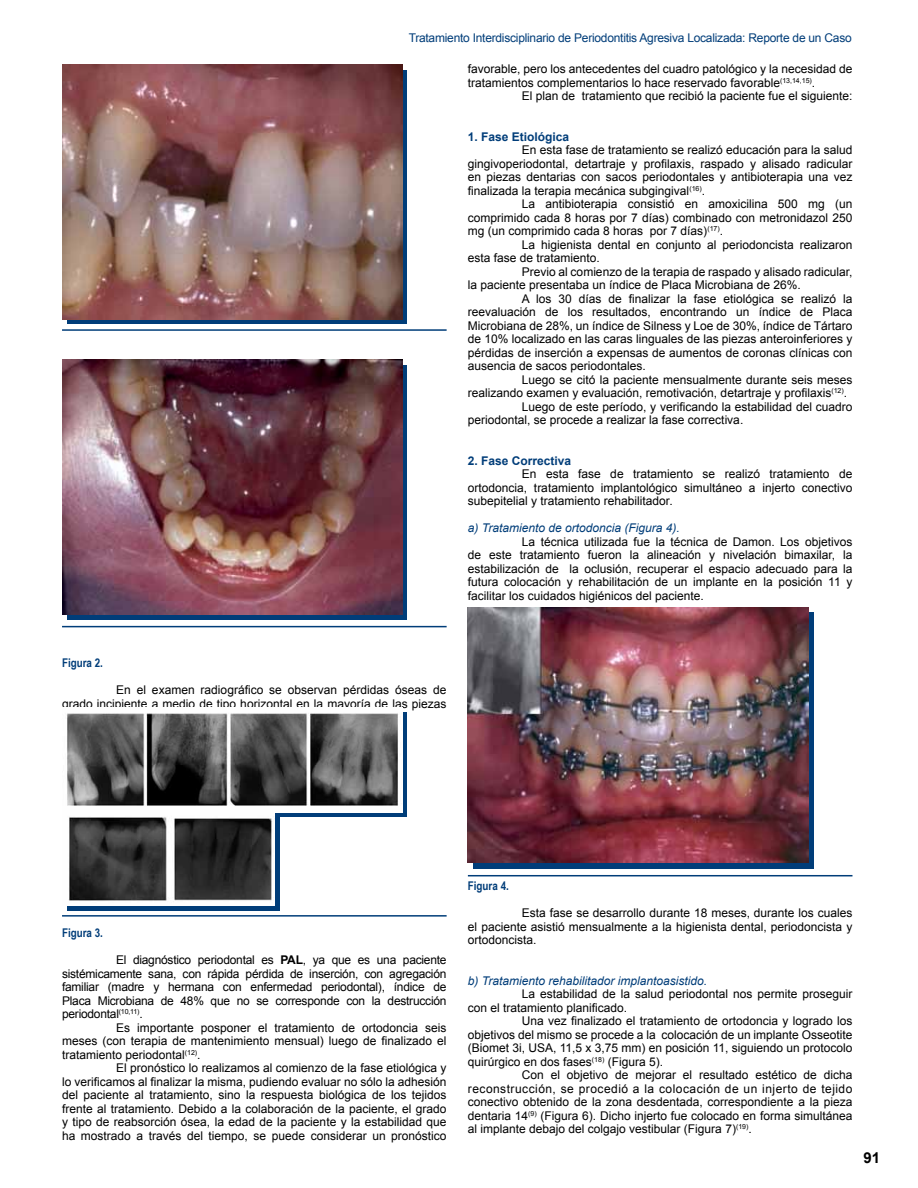
<style>
.page{position:relative;width:918px;height:1188px;background:#fff}
.page>*{position:absolute;margin:0;border:0;box-sizing:border-box;transform-origin:0 0}
.t1{font:700 15px "Arial";color:#000}
.t2{font:12px/13.5px "Arial";color:#000;text-align:justify}
.t3{font:12px "Arial";letter-spacing:-.02em;color:#000}
.t4{font:italic 12px "Arial";color:#003d79}
.t5{font:12px "Arial";letter-spacing:-.02em;color:#003d79}
.t6{font:12px "Arial";letter-spacing:.04em;color:#000}
.t7{font:700 12px "Arial";color:#003d79}
.t8{font:700 12px "Arial Narrow";color:#003d79}
.s1{font-weight:700}
</style>
<div class="page">
<hr style="left:62px;top:329px;width:385px;height:2px;background:#003d79">
<div style="left:67px;top:70px;width:340px;height:253px;background:#003d79"></div>
<img style="left:62px;top:64px;width:340px;height:256px">
<hr style="left:62px;top:626px;width:385px;height:1px;background:#003d79">
<div style="left:67px;top:365px;width:340px;height:255px;background:#003d79"></div>
<img style="left:62px;top:359px;width:340px;height:256px">
<svg style="left:275px;top:712px;width:132px;height:105px"></svg>
<hr style="left:62px;top:915px;width:385px;height:2px;background:#003d79">
<img style="left:67px;top:712px;width:335px;height:100px">
<div style="left:67px;top:816px;width:213px;height:94px;background:linear-gradient(to right,#003d79,#003d79)"></div>
<img style="left:67px;top:810px;width:208px;height:95px">
<hr style="left:468px;top:875px;width:384px;height:1px;background:#003d79">
<svg style="left:473px;top:612px;width:340px;height:257px;background:#113b70"></svg>
<img style="left:468px;top:607px;width:340px;height:255px">
<p class="t5" style="left:409px;top:30px;width:445px">Tratamiento Interdisciplinario de Periodontitis Agresiva Localizada: Reporte de un Caso</p>
<p class="t2" style="left:468px;top:62px;width:386px">favorable, pero los antecedentes del cuadro patológico y la necesidad de</p>
<p class="t2" style="left:468px;top:76px;width:349px">tratamientos complementarios lo hace reservado favorable<sup>(13,14,15)</sup>.</p>
<p class="t2" style="left:522px;top:89px;width:332px">El plan de tratamiento que recibió la paciente fue el siguiente:</p>
<p class="t7" style="left:468px;top:128px;width:103px">1. Fase Etiológica</p>
<p class="t2" style="left:522px;top:143px;width:332px">En esta fase de tratamiento se realizó educación para la salud</p>
<p class="t2" style="left:468px;top:157px;width:386px">gingivoperiodontal, detartraje y profilaxis, raspado y alisado radicular</p>
<p class="t2" style="left:468px;top:170px;width:386px">en piezas dentarias con sacos periodontales y antibioterapia una vez</p>
<p class="t2" style="left:468px;top:184px;width:239px">finalizada la terapia mecánica subgingival<sup>(16)</sup>.</p>
<p class="t2" style="left:522px;top:197px;width:332px">La antibioterapia consistió en amoxicilina 500 mg (un</p>
<p class="t2" style="left:468px;top:211px;width:386px">comprimido cada 8 horas por 7 días) combinado con metronidazol 250</p>
<p class="t2" style="left:468px;top:224px;width:257px">mg (un comprimido cada 8 horas por 7 días)<sup>(17)</sup>.</p>
<p class="t2" style="left:522px;top:238px;width:332px">La higienista dental en conjunto al periodoncista realizaron</p>
<p class="t2" style="left:468px;top:251px;width:134px">esta fase de tratamiento.</p>
<p class="t2" style="left:522px;top:265px;width:332px">Previo al comienzo de la terapia de raspado y alisado radicular,</p>
<p class="t2" style="left:468px;top:278px;width:334px">la paciente presentaba un índice de Placa Microbiana de 26%.</p>
<p class="t2" style="left:522px;top:292px;width:332px">A los 30 días de finalizar la fase etiológica se realizó la</p>
<p class="t2" style="left:468px;top:305px;width:386px">reevaluación de los resultados, encontrando un índice de Placa</p>
<p class="t2" style="left:468px;top:319px;width:386px">Microbiana de 28%, un índice de Silness y Loe de 30%, índice de Tártaro</p>
<p class="t2" style="left:468px;top:332px;width:386px">de 10% localizado en las caras linguales de las piezas anteroinferiores y</p>
<p class="t2" style="left:468px;top:346px;width:386px">pérdidas de inserción a expensas de aumentos de coronas clínicas con</p>
<p class="t2" style="left:468px;top:359px;width:180px">ausencia de sacos periodontales.</p>
<p class="t2" style="left:522px;top:373px;width:332px">Luego se citó la paciente mensualmente durante seis meses</p>
<p class="t2" style="left:468px;top:386px;width:381px">realizando examen y evaluación, remotivación, detartraje y profilaxis<sup>(12)</sup>.</p>
<p class="t2" style="left:522px;top:400px;width:332px">Luego de este período, y verificando la estabilidad del cuadro</p>
<p class="t2" style="left:468px;top:413px;width:277px">periodontal, se procede a realizar la fase correctiva.</p>
<p class="t7" style="left:468px;top:452px;width:105px">2. Fase Correctiva</p>
<p class="t2" style="left:468px;top:467px;width:386px;text-indent:54px">En esta fase de tratamiento se realizó tratamiento de ortodoncia, tratamiento implantológico simultáneo a injerto conectivo subepitelial y tratamiento rehabilitador.</p>
<p class="t4" style="left:468px;top:520px;width:213px">a) Tratamiento de ortodoncia (Figura 4).</p>
<p class="t2" style="left:468px;top:535px;width:386px;text-indent:54px">La técnica utilizada fue la técnica de Damon. Los objetivos de este tratamiento fueron la alineación y nivelación bimaxilar, la estabilización de la oclusión, recuperar el espacio adecuado para la futura colocación y rehabilitación de un implante en la posición 11 y facilitar los cuidados higiénicos del paciente.</p>
<p class="t8" style="left:62px;top:654px;width:43px">Figura 2.</p>
<p class="t2" style="left:62px;top:683px;width:386px;text-align:right">En el examen radiográfico se observan pérdidas óseas de<br>grado incipiente a medio de tipo horizontal en la mayoría de las piezas</p>
<p class="t8" style="left:62px;top:924px;width:43px">Figura 3.</p>
<p class="t3" style="left:116px;top:952px;width:332px">El diagnóstico periodontal es <span class="s1">PAL</span>, ya que es una paciente</p>
<p class="t3" style="left:62px;top:966px;width:386px">sistémicamente sana, con rápida pérdida de inserción, con agregación</p>
<p class="t3" style="left:62px;top:979px;width:386px">familiar (madre y hermana con enfermedad periodontal), índice de</p>
<p class="t3" style="left:62px;top:993px;width:386px">Placa Microbiana de 48% que no se corresponde con la destrucción</p>
<p class="t3" style="left:62px;top:1006px;width:82px">periodontal<sup>(10,11)</sup>.</p>
<p class="t2" style="left:116px;top:1021px;width:332px">Es importante posponer el tratamiento de ortodoncia seis</p>
<p class="t2" style="left:62px;top:1034px;width:386px">meses (con terapia de mantenimiento mensual) luego de finalizado el</p>
<p class="t2" style="left:62px;top:1048px;width:140px">tratamiento periodontal<sup>(12)</sup>.</p>
<p class="t2" style="left:116px;top:1061px;width:332px">El pronóstico lo realizamos al comienzo de la fase etiológica y</p>
<p class="t2" style="left:62px;top:1075px;width:386px">lo verificamos al finalizar la misma, pudiendo evaluar no sólo la adhesión</p>
<p class="t2" style="left:62px;top:1088px;width:386px">del paciente al tratamiento, sino la respuesta biológica de los tejidos</p>
<p class="t2" style="left:62px;top:1102px;width:386px">frente al tratamiento. Debido a la colaboración de la paciente, el grado</p>
<p class="t2" style="left:62px;top:1115px;width:386px">y tipo de reabsorción ósea, la edad de la paciente y la estabilidad que</p>
<p class="t2" style="left:62px;top:1129px;width:386px">ha mostrado a través del tiempo, se puede considerar un pronóstico</p>
<p class="t8" style="left:468px;top:877px;width:43px">Figura 4.</p>
<p class="t2" style="left:468px;top:907px;width:386px;text-indent:54px">Esta fase se desarrollo durante 18 meses, durante los cuales el paciente asistió mensualmente a la higienista dental, periodoncista y ortodoncista.</p>
<p class="t4" style="left:468px;top:973px;width:241px">b) Tratamiento rehabilitador implantoasistido.</p>
<p class="t2" style="left:522px;top:988px;width:332px">La estabilidad de la salud periodontal nos permite proseguir</p>
<p class="t2" style="left:468px;top:1001px;width:161px">con el tratamiento planificado.</p>
<p class="t2" style="left:522px;top:1015px;width:332px">Una vez finalizado el tratamiento de ortodoncia y logrado los</p>
<p class="t2" style="left:468px;top:1028px;width:386px">objetivos del mismo se procede a la colocación de un implante Osseotite</p>
<p class="t2" style="left:468px;top:1042px;width:386px">(Biomet 3i, USA, 11,5 x 3,75 mm) en posición 11, siguiendo un protocolo</p>
<p class="t2" style="left:468px;top:1055px;width:197px">quirúrgico en dos fases<sup>(18)</sup> (Figura 5).</p>
<p class="t2" style="left:522px;top:1069px;width:332px">Con el objetivo de mejorar el resultado estético de dicha</p>
<p class="t6" style="left:468px;top:1081px;width:386px">reconstrucción, se procedió a la colocación de un injerto de tejido</p>
<p class="t2" style="left:468px;top:1096px;width:386px">conectivo obtenido de la zona desdentada, correspondiente a la pieza</p>
<p class="t2" style="left:468px;top:1109px;width:386px">dentaria 14<sup>(9)</sup> (Figura 6). Dicho injerto fue colocado en forma simultánea</p>
<p class="t2" style="left:468px;top:1123px;width:285px">al implante debajo del colgajo vestibular (Figura 7)<sup>(19)</sup>.</p>
<p class="t1" style="left:863px;top:1148px;width:18px">91</p>
</div>
